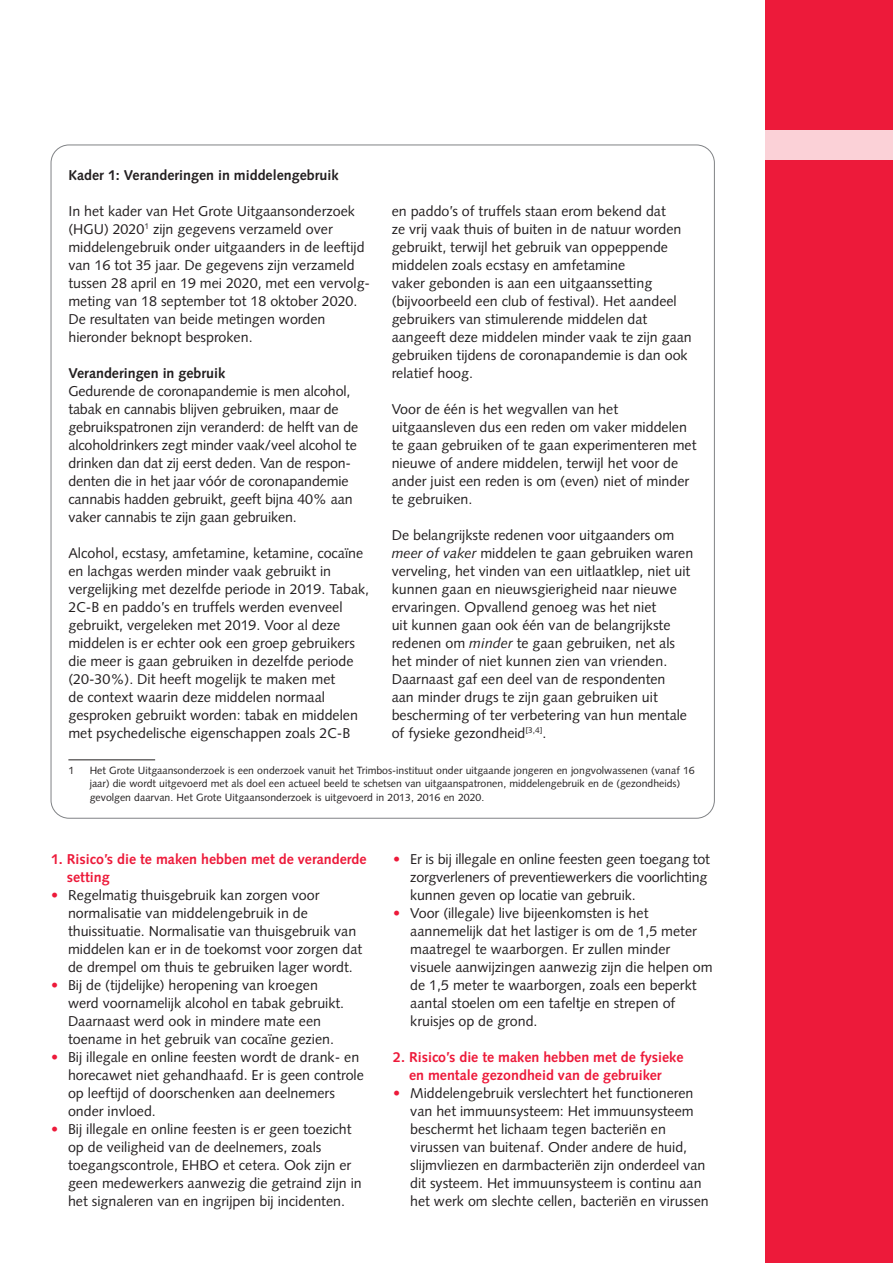
<style>
.page{position:relative;width:893px;height:1263px;background:#fff}
.page>*{position:absolute;margin:0;border:0;box-sizing:border-box;transform-origin:0 0}
._03-brood{font:14.25px/18px "Syntax LT Std";color:#231f20}
._03-Brood_bold_rood{font:700 14.25px/18px "Syntax LT Std";color:#ed1a3a}
._03-brood-2{font:700 14.25px "Syntax LT Std";color:#231f20}
._10-VOETNOOT{font:10.5px/13.5px "Syntax LT Std";color:#231f20}
.s1{font-style:italic}
.s2{font-style:italic;color:#ed1a3a}
</style>
<div class="page">
<div style="left:765px;top:0;width:128px;height:1263px;background:#ed1a3a"></div>
<div style="left:765px;top:130px;width:128px;height:29px;background:#fbd1d7"></div>
<hr style="left:68px;top:759px;width:87px;height:1px;background:#231f20">
<p class="_03-brood-2" style="left:68px;top:166px;width:272px">Kader 1: Veranderingen in middelengebruik</p>
<p class="_03-brood" style="left:68px;top:202px;width:301px">In het kader van Het Grote Uitgaansonderzoek (HGU) 2020<sup>1</sup> zijn gegevens verzameld over middelengebruik onder uitgaanders in de leeftijd van 16 tot 35 jaar. De gegevens zijn verzameld tussen 28 april en 19 mei 2020, met een vervolg&shy;meting van 18 september tot 18 oktober 2020.<br>De resultaten van beide metingen worden hieronder beknopt besproken.</p>
<p class="_03-brood-2" style="left:68px;top:364px;width:158px">Veranderingen in gebruik</p>
<p class="_03-brood" style="left:68px;top:382px;width:291px">Gedurende de coronapandemie is men alcohol, tabak en cannabis blijven gebruiken, maar de gebruikspatronen zijn veranderd: de helft van de alcoholdrinkers zegt minder vaak/veel alcohol te drinken dan dat zij eerst deden. Van de respon&shy;denten die in het jaar vóór de coronapandemie cannabis hadden gebruikt, geeft bijna 40% aan vaker cannabis te zijn gaan gebruiken.</p>
<p class="_03-brood" style="left:68px;top:544px;width:302px">Alcohol, ecstasy, amfetamine, ketamine, cocaïne en lachgas werden minder vaak gebruikt in vergelijking met dezelfde periode in 2019. Tabak, 2C-B en paddo’s en truffels werden evenveel gebruikt, vergeleken met 2019. Voor al deze middelen is er echter ook een groep gebruikers die meer is gaan gebruiken in dezelfde periode (20-30%). Dit heeft mogelijk te maken met<br>de context waarin deze middelen normaal gesproken gebruikt worden: tabak en middelen met psychedelische eigenschappen zoals 2C-B</p>
<p class="_03-brood" style="left:392px;top:202px;width:302px">en paddo’s of truffels staan erom bekend dat<br>ze vrij vaak thuis of buiten in de natuur worden gebruikt, terwijl het gebruik van oppeppende middelen zoals ecstasy en amfetamine<br>vaker gebonden is aan een uitgaanssetting (bijvoorbeeld een club of festival). Het aandeel gebruikers van stimulerende middelen dat aangeeft deze middelen minder vaak te zijn gaan gebruiken tijdens de coronapandemie is dan ook relatief hoog.</p>
<p class="_03-brood" style="left:392px;top:400px;width:306px">Voor de één is het wegvallen van het uitgaansleven dus een reden om vaker middelen te gaan gebruiken of te gaan experimenteren met nieuwe of andere middelen, terwijl het voor de ander juist een reden is om (even) niet of minder te gebruiken.</p>
<p class="_03-brood" style="left:392px;top:526px;width:303px">De belangrijkste redenen voor uitgaanders om <span class="s1">meer of vaker</span> middelen te gaan gebruiken waren verveling, het vinden van een uitlaatklep, niet uit kunnen gaan en nieuwsgierigheid naar nieuwe ervaringen. Opvallend genoeg was het niet<br>uit kunnen gaan ook één van de belangrijkste redenen om <span class="s1">minder</span> te gaan gebruiken, net als het minder of niet kunnen zien van vrienden.<br>Daarnaast gaf een deel van de respondenten<br>aan minder drugs te zijn gaan gebruiken uit bescherming of ter verbetering van hun mentale of fysieke gezondheid<sup>[3,4]</sup>.</p>
<p class="_10-VOETNOOT" style="left:68px;top:763px;width:7px">1</p>
<p class="_10-VOETNOOT" style="left:90px;top:763px;width:606px">Het Grote Uitgaansonderzoek is een onderzoek vanuit het Trimbos-instituut onder uitgaande jongeren en jongvolwassenen (vanaf 16 jaar) die wordt uitgevoerd met als doel een actueel beeld te schetsen van uitgaanspatronen, middelengebruik en de (gezondheids) gevolgen daarvan. Het Grote Uitgaansonderzoek is uitgevoerd in 2013, 2016 en 2020.</p>
<p class="_03-Brood_bold_rood" style="left:67px;top:850px;width:301px;text-indent:-16px">1. Risico’s die te maken hebben met de veranderde setting</p>
<p class="_03-brood" style="left:68px;top:886px;width:296px;text-indent:-17px"><span class="s2">•</span> Regelmatig thuisgebruik kan zorgen voor normalisatie van middelengebruik in de thuissituatie. Normalisatie van thuisgebruik van middelen kan er in de toekomst voor zorgen dat de drempel om thuis te gebruiken lager wordt.</p>
<p class="_03-brood" style="left:68px;top:976px;width:278px;text-indent:-17px"><span class="s2">•</span> Bij de (tijdelijke) heropening van kroegen werd voornamelijk alcohol en tabak gebruikt.<br>Daarnaast werd ook in mindere mate een toename in het gebruik van cocaïne gezien.</p>
<p class="_03-brood" style="left:68px;top:1048px;width:297px;text-indent:-17px"><span class="s2">•</span> Bij illegale en online feesten wordt de drank- en horecawet niet gehandhaafd. Er is geen controle op leeftijd of doorschenken aan deelnemers onder invloed.</p>
<p class="_03-brood" style="left:68px;top:1120px;width:295px;text-indent:-17px"><span class="s2">•</span> Bij illegale en online feesten is er geen toezicht op de veiligheid van de deelnemers, zoals toegangscontrole, EHBO et cetera. Ook zijn er geen medewerkers aanwezig die getraind zijn in het signaleren van en ingrijpen bij incidenten.</p>
<p class="_03-brood" style="left:410px;top:850px;width:301px;text-indent:-17px"><span class="s2">•</span> Er is bij illegale en online feesten geen toegang tot zorgverleners of preventiewerkers die voorlichting kunnen geven op locatie van gebruik.</p>
<p class="_03-brood" style="left:410px;top:904px;width:304px;text-indent:-17px"><span class="s2">•</span> Voor (illegale) live bijeenkomsten is het aannemelijk dat het lastiger is om de 1,5 meter maatregel te waarborgen. Er zullen minder visuele aanwijzingen aanwezig zijn die helpen om de 1,5 meter te waarborgen, zoals een beperkt aantal stoelen om een tafeltje en strepen of kruisjes op de grond.</p>
<p class="_03-Brood_bold_rood" style="left:393px;top:1048px;width:292px;text-align:center">2. Risico’s die te maken hebben met de fysieke en mentale gezondheid van de gebruiker</p>
<p class="_03-brood" style="left:410px;top:1084px;width:300px;text-indent:-17px"><span class="s2">•</span> Middelengebruik verslechtert het functioneren van het immuunsysteem: Het immuunsysteem beschermt het lichaam tegen bacteriën en virussen van buitenaf. Onder andere de huid, slijmvliezen en darmbacteriën zijn onderdeel van dit systeem. Het immuunsysteem is continu aan het werk om slechte cellen, bacteriën en virussen</p>
</div>
